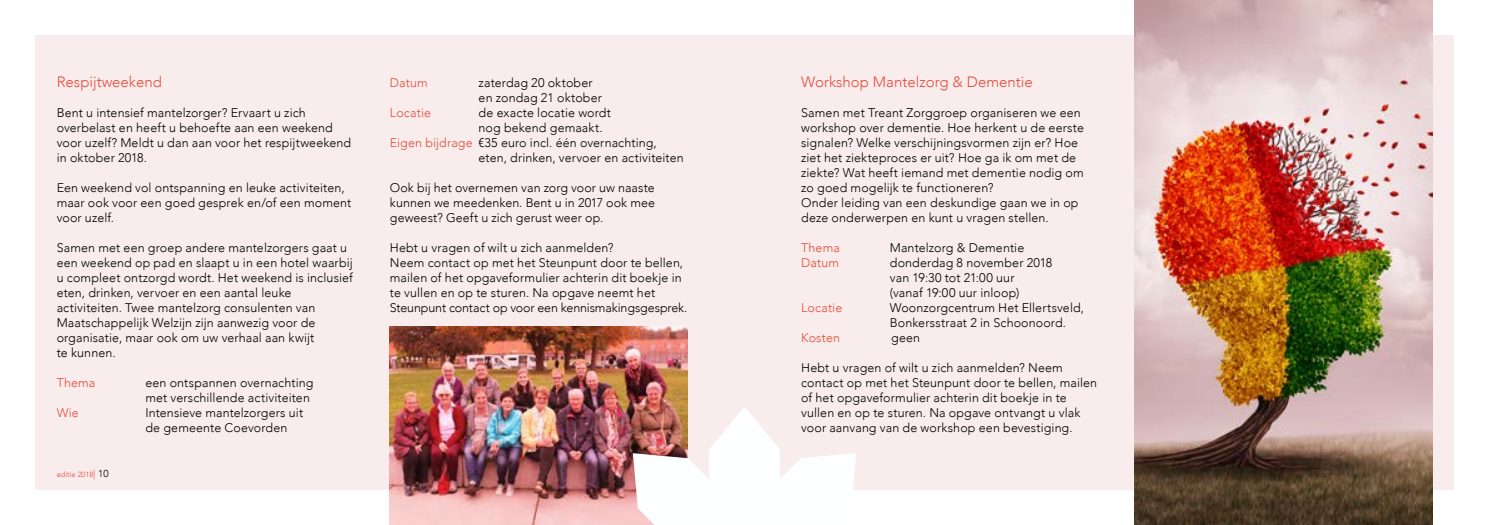
<style>
.page{position:relative;width:1489px;height:525px;background:#fff}
.page>*{position:absolute;margin:0;border:0;box-sizing:border-box;transform-origin:0 0}
.t1{font:300 15px "Avenir";color:#e54c39}
.t2{font:300 12.5px/15px "Avenir";letter-spacing:.01em;color:#000}
.t3{font:300 12.5px "Avenir";letter-spacing:.01em;color:#e54c39}
.t4{font:300 7.5px "Avenir";color:#e54c39}
.s1{font-size:10px}
.s2{font-size:10px;color:#000}
.s3{color:#e54c39}
</style>
<div class="page">
<div style="left:35px;top:35px;width:709px;height:454px;background:#f9ecec"></div>
<div style="left:744px;top:35px;width:709px;height:454px;background:#f9ecec"></div>
<img style="left:390px;top:326px;width:297px;height:198px">
<img style="left:1134px;top:0;width:297px;height:524px">
<svg style="left:632px;top:406px;width:224px;height:118px"></svg>
<p class="t1" style="left:57px;top:72px;width:107px">Respijtweekend</p>
<p class="t2" style="left:57px;top:105px;width:296px">Bent u intensief mantelzorger? Ervaart u zich overbelast en heeft u behoefte aan een weekend voor uzelf? Meldt u dan aan voor het respijtweekend in oktober 2018.</p>
<p class="t2" style="left:57px;top:180px;width:296px">Een weekend vol ontspanning en leuke activiteiten, maar ook voor een goed gesprek en/of een moment voor uzelf.</p>
<p class="t2" style="left:57px;top:240px;width:297px">Samen met een groep andere mantelzorgers gaat u een weekend op pad en slaapt u in een hotel waarbij u compleet ontzorgd wordt. Het weekend is inclusief eten, drinken, vervoer en een aantal leuke activiteiten. Twee mantelzorg consulenten van Maatschappelijk Welzijn zijn aanwezig voor de organisatie, maar ook om uw verhaal aan kwijt<br>te kunnen.</p>
<p class="t3" style="left:57px;top:375px;width:40px">Thema</p>
<p class="t2" style="left:145px;top:375px;width:170px">een ontspannen overnachting met verschillende activiteiten</p>
<p class="t3" style="left:57px;top:405px;width:23px">Wie</p>
<p class="t2" style="left:145px;top:405px;width:159px">Intensieve mantelzorgers uit de gemeente Coevorden</p>
<p class="t4" style="left:57px;top:469px;width:53px">editie 2018<span class="s1">|</span> <span class="s2">10</span></p>
<p class="t3" style="left:390px;top:75px;width:39px">Datum</p>
<p class="t2" style="left:478px;top:75px;width:125px">zaterdag 20 oktober en zondag 21 oktober</p>
<p class="t3" style="left:390px;top:105px;width:43px">Locatie</p>
<p class="t2" style="left:478px;top:105px;width:134px">de exacte locatie wordt</p>
<p class="t2" style="left:478px;top:120px;width:125px">nog bekend gemaakt.</p>
<p class="t2" style="left:390px;top:135px;width:268px"><span class="s3">Eigen bijdrage</span> €35 euro incl. één overnachting,</p>
<p class="t2" style="left:478px;top:150px;width:207px">eten, drinken, vervoer en activiteiten</p>
<p class="t2" style="left:390px;top:180px;width:267px;text-align:justify">Ook bij het overnemen van zorg voor uw naaste kunnen we meedenken. Bent u in 2017 ook mee geweest? Geeft u zich gerust weer op.</p>
<p class="t2" style="left:390px;top:240px;width:299px">Hebt u vragen of wilt u zich aanmelden?<br>Neem contact op met het Steunpunt door te bellen, mailen of het opgaveformulier achterin dit boekje in te vullen en op te sturen. Na opgave neemt het Steunpunt contact op voor een kennismakingsgesprek.</p>
<p class="t1" style="left:801px;top:72px;width:233px">Workshop Mantelzorg &amp; Dementie</p>
<p class="t2" style="left:801px;top:105px;width:284px">Samen met Treant Zorggroep organiseren we een workshop over dementie. Hoe herkent u de eerste signalen? Welke verschijningsvormen zijn er? Hoe ziet het ziekteproces er uit? Hoe ga ik om met de ziekte? Wat heeft iemand met dementie nodig om zo goed mogelijk te functioneren?<br>Onder leiding van een deskundige gaan we in op deze onderwerpen en kunt u vragen stellen.</p>
<p class="t3" style="left:801px;top:240px;width:40px">Thema</p>
<p class="t2" style="left:889px;top:240px;width:136px">Mantelzorg &amp; Dementie</p>
<p class="t3" style="left:801px;top:255px;width:39px">Datum</p>
<p class="t2" style="left:889px;top:255px;width:164px">donderdag 8 november 2018 van 19:30 tot 21:00 uur<br>(vanaf 19:00 uur inloop)</p>
<p class="t3" style="left:801px;top:300px;width:43px">Locatie</p>
<p class="t2" style="left:889px;top:300px;width:196px">Woonzorgcentrum Het Ellertsveld,<br>Bonkersstraat 2 in Schoonoord.</p>
<p class="t3" style="left:801px;top:330px;width:40px">Kosten</p>
<p class="t2" style="left:891px;top:330px;width:30px">geen</p>
<p class="t2" style="left:801px;top:360px;width:297px">Hebt u vragen of wilt u zich aanmelden? Neem contact op met het Steunpunt door te bellen, mailen of het opgaveformulier achterin dit boekje in te vullen en op te sturen. Na opgave ontvangt u vlak voor aanvang van de workshop een bevestiging.</p>
</div>
